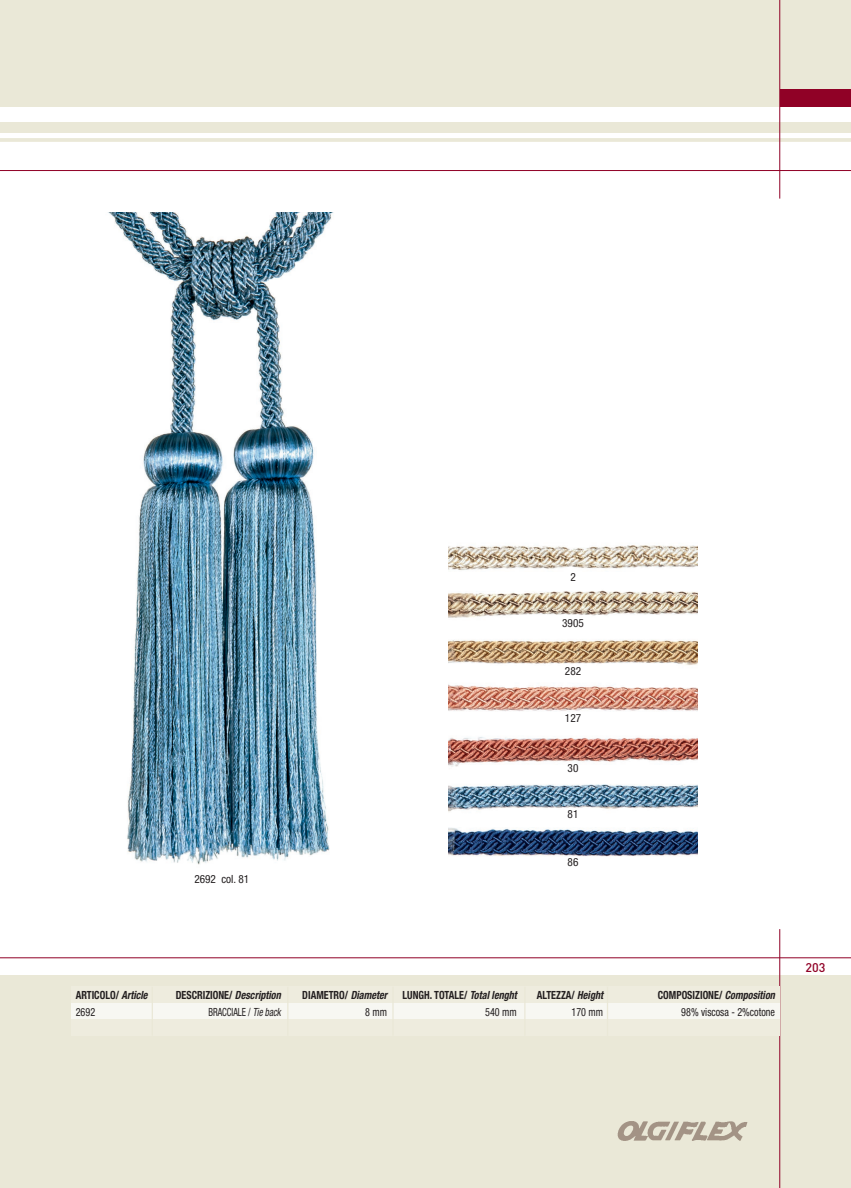
<style>
.page{position:relative;width:851px;height:1188px;background:#fff}
.page>*{position:absolute;margin:0;border:0;box-sizing:border-box;transform-origin:0 0}
.t1{font:500 12.5px "DIN";color:#900126}
.t2{font:700 condensed 11.25px "Helvetica Neue";color:#231f20;scale:.9 1}
.t3{font:condensed 11.25px "Helvetica Neue";color:#231f20;scale:.9 1}
.t4{font:condensed 11.25px "Helvetica Neue";color:#231f20}
.t5{font:condensed 11.25px "Helvetica Neue";color:#231f20;scale:.8 1}
.s1{font-style:italic}
</style>
<div class="page">
<div style="left:0;top:974px;width:850px;height:213px;background:#eae8d7"></div>
<div style="left:0;top:0;width:850px;height:106px;background:#eae8d7"></div>
<hr style="left:0;top:138px;width:850px;height:4px;background:#eae8d7">
<div style="left:0;top:123px;width:850px;height:10px;background:#eae8d7"></div>
<hr style="left:779px;top:928px;width:1px;height:259px;background:#900126">
<hr style="left:0;top:957px;width:850px;height:1px;background:#900126">
<hr style="left:0;top:170px;width:850px;height:1px;background:#900126">
<hr style="left:779px;top:0;width:1px;height:198px;background:#900126">
<img style="left:617px;top:1121px;width:131px;height:20px">
<div style="left:780px;top:89px;width:70px;height:17px;background:#900126"></div>
<img style="left:449px;top:545px;width:248px;height:312px">
<img style="left:109px;top:213px;width:223px;height:652px">
<div style="left:71px;top:986px;width:708px;height:16px;background:#eeecde"></div>
<div style="left:71px;top:1002px;width:708px;height:17px;background:#f7f7f2"></div>
<div style="left:71px;top:1018px;width:708px;height:17px;background:#eeecde"></div>
<hr style="left:152px;top:986px;width:1px;height:49px;background:#eae8d7">
<hr style="left:287px;top:986px;width:1px;height:49px;background:#eae8d7">
<hr style="left:392px;top:986px;width:1px;height:49px;background:#eae8d7">
<hr style="left:524px;top:986px;width:1px;height:49px;background:#eae8d7">
<hr style="left:606px;top:986px;width:2px;height:49px;background:#eae8d7">
<p class="t4" style="left:194px;top:872px;width:56px">2692 col. 81</p>
<p class="t4" style="left:570px;top:570px;width:7px">2</p>
<p class="t4" style="left:562px;top:616px;width:23px">3905</p>
<p class="t4" style="left:565px;top:664px;width:18px">282</p>
<p class="t4" style="left:565px;top:711px;width:18px">127</p>
<p class="t4" style="left:567px;top:761px;width:12px">30</p>
<p class="t4" style="left:567px;top:807px;width:12px">81</p>
<p class="t4" style="left:567px;top:855px;width:12px">86</p>
<p class="t2" style="left:76px;top:988px;width:81px">ARTICOLO/ <span class="s1">Article</span></p>
<p class="t2" style="left:176px;top:988px;width:118px">DESCRIZIONE/ <span class="s1">Description</span></p>
<p class="t2" style="left:302px;top:988px;width:96px">DIAMETRO/ <span class="s1">Diameter</span></p>
<p class="t2" style="left:402px;top:988px;width:128px">LUNGH. TOTALE/ <span class="s1">Total lenght</span></p>
<p class="t2" style="left:536px;top:988px;width:75px">ALTEZZA/ <span class="s1">Height</span></p>
<p class="t2" style="left:657px;top:988px;width:132px">COMPOSIZIONE/ <span class="s1">Composition</span></p>
<p class="t3" style="left:76px;top:1004px;width:23px">2692</p>
<p class="t5" style="left:208px;top:1004px;width:92px">BRACCIALE / <span class="s1">Tie back</span></p>
<p class="t3" style="left:365px;top:1004px;width:26px">8 mm</p>
<p class="t3" style="left:485px;top:1004px;width:37px">540 mm</p>
<p class="t3" style="left:571px;top:1004px;width:37px">170 mm</p>
<p class="t3" style="left:681px;top:1004px;width:106px">98% viscosa - 2%cotone</p>
<p class="t1" style="left:805px;top:958px;width:21px">203</p>
</div>
